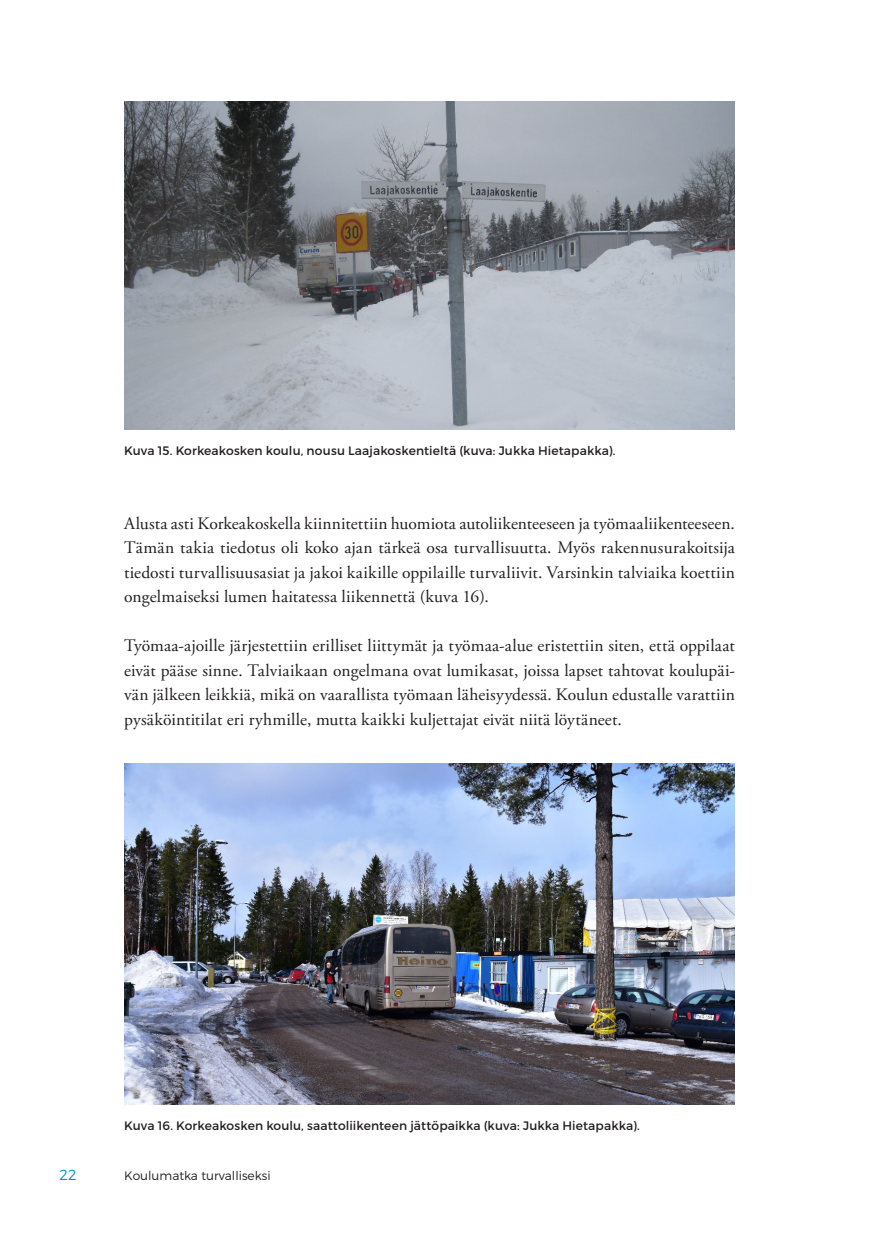
<style>
.page{position:relative;width:874px;height:1241px;background:#fff}
.page>*{position:absolute;margin:0;border:0;box-sizing:border-box;transform-origin:0 0}
.t1{font:17.5px/24.5px "Adobe Garamond Pro";letter-spacing:.01em;color:#231f20;text-align:justify}
.t2{font:300 14.7px "Montserrat";color:#0099bf}
.t3{font:12.25px "Montserrat";letter-spacing:.01em;color:#231f20}
.t4{font:300 12.25px "Montserrat";color:#231f20}
</style>
<div class="page">
<img style="left:124px;top:102px;width:610px;height:327px">
<img style="left:124px;top:763px;width:610px;height:340px">
<p class="t3" style="left:124px;top:443px;width:492px">Kuva 15. Korkeakosken koulu, nousu Laajakoskentieltä (kuva: Jukka Hietapakka).</p>
<p class="t1" style="left:124px;top:511px;width:612px">Alusta asti Korkeakoskella kiinnitettiin huomiota autoliikenteeseen ja työmaaliikenteeseen.<br>Tämän takia tiedotus oli koko ajan tärkeä osa turvallisuutta. Myös rakennusurakoitsija tiedosti turvallisuusasiat ja jakoi kaikille oppilaille turvaliivit. Varsinkin talviaika koettiin ongelmaiseksi lumen haitatessa liikennettä (kuva 16).</p>
<p class="t1" style="left:124px;top:634px;width:612px">Työmaa-ajoille järjestettiin erilliset liittymät ja työmaa-alue eristettiin siten, että oppilaat eivät pääse sinne. Talviaikaan ongelmana ovat lumikasat, joissa lapset tahtovat koulupäi&shy;vän jälkeen leikkiä, mikä on vaarallista työmaan läheisyydessä. Koulun edustalle varattiin pysäköintitilat eri ryhmille, mutta kaikki kuljettajat eivät niitä löytäneet.</p>
<p class="t3" style="left:124px;top:1117px;width:517px">Kuva 16. Korkeakosken koulu, saattoliikenteen jättöpaikka (kuva: Jukka Hietapakka).</p>
<p class="t2" style="left:60px;top:1165px;width:19px">22</p>
<p class="t4" style="left:124px;top:1167px;width:148px">Koulumatka turvalliseksi</p>
</div>
